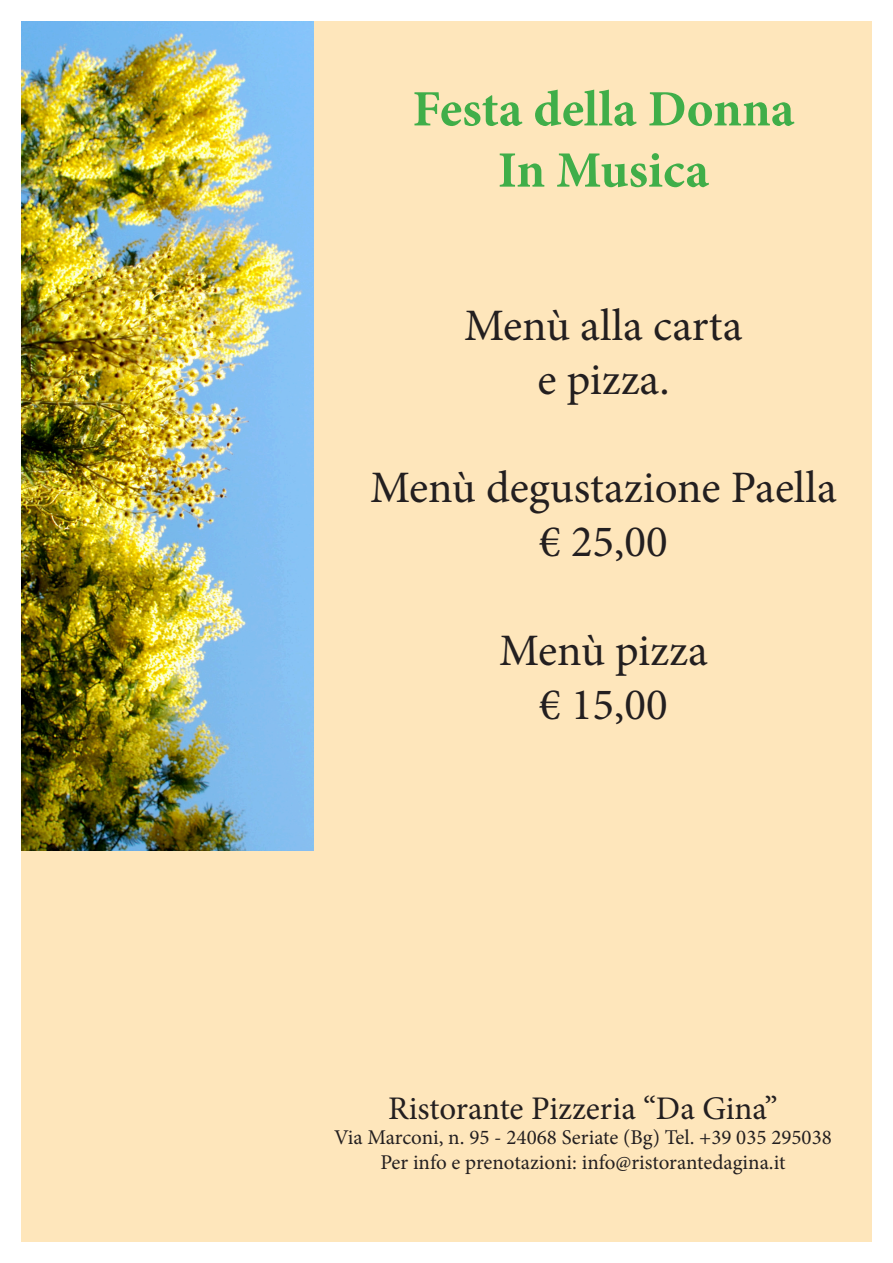
<style>
.page{position:relative;width:893px;height:1263px;background:#fff}
.page>*{position:absolute;margin:0;border:0;box-sizing:border-box;transform-origin:0 0}
.t1{font:700 51px "Minion Pro";color:#40ae49}
.t2{font:45px/54px "Minion Pro";color:#231f20;text-align:center}
.t3{font:33px "Minion Pro";color:#231f20}
.t4{font:21px/25.2px "Minion Pro";color:#231f20;text-align:center}
</style>
<div class="page">
<div style="left:21px;top:21px;width:851px;height:1221px;background:#fee6bb"></div>
<img style="left:21px;top:21px;width:293px;height:829px">
<p class="t1" style="left:412px;top:73px;width:384px">Festa della Donna</p>
<p class="t1" style="left:498px;top:134px;width:213px">In Musica</p>
<p class="t2" style="left:464px;top:299px;width:280px">Menù alla carta</p>
<p class="t2" style="left:537px;top:353px;width:134px">e pizza.</p>
<p class="t2" style="left:370px;top:461px;width:468px">Menù degustazione Paella € 25,00</p>
<p class="t2" style="left:499px;top:623px;width:210px">Menù pizza € 15,00</p>
<p class="t3" style="left:388px;top:1086px;width:391px">Ristorante Pizzeria “Da Gina”</p>
<p class="t4" style="left:334px;top:1125px;width:499px">Via Marconi, n. 95 - 24068 Seriate (Bg) Tel. +39 035 295038<br>Per info e prenotazioni: info@ristorantedagina.it</p>
</div>
